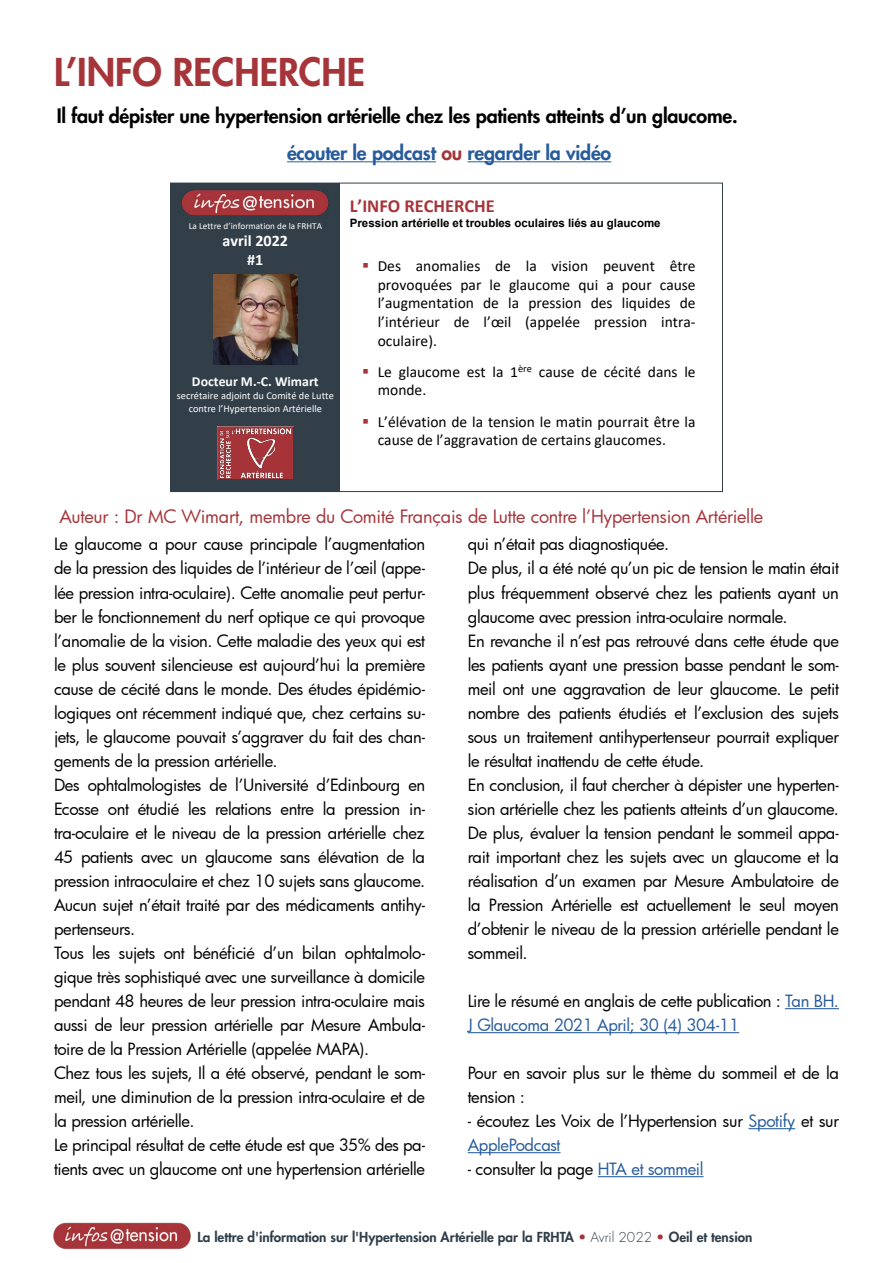
<style>
.page{position:relative;width:893px;height:1263px;background:#fff}
.page>*{position:absolute;margin:0;border:0;box-sizing:border-box;transform-origin:0 0}
.t1{font:800 37.5px "Futura";color:#a6353a}
.t2{font:800 19.5px/37.5px "Futura";letter-spacing:-.01em;color:#000}
.t3{font:700 18.45px "Calibri";color:#a73439}
.t4{font:18px "Futura";letter-spacing:-.01em;color:#a6353a}
.t5{font:16.5px/24px "Futura";letter-spacing:-.02em;color:#000}
.t6{font:700 16.05px/19.4px "Calibri";color:#fff;text-align:center}
.t7{font:15.45px/18.6px "Calibri";color:#000}
.t8{font:700 13.8px "Calibri";color:#fff}
.t9{font:800 13.5px "Futura";color:#303e49}
.t10{font:700 11.55px "Arial";color:#000}
.t11{font:10.35px/12.5px "Calibri";color:#fff;text-align:center}
.t12{font:9.15px "Calibri";color:#fff}
.s1{color:#275b9b}
.s2{color:#a6353a}
.s3{color:#a73439}
.s4{font-weight:300;color:#a6353a}
.s5{font-weight:300}
</style>
<div class="page">
<img style="left:53px;top:1222px;width:138px;height:28px">
<hr style="left:287px;top:161px;width:149px;height:1px;background:#275b9b">
<hr style="left:467px;top:161px;width:144px;height:1px;background:#275b9b">
<hr style="left:785px;top:1008px;width:54px;height:1px;background:#275b9b">
<hr style="left:468px;top:1032px;width:271px;height:1px;background:#275b9b">
<hr style="left:749px;top:1128px;width:46px;height:1px;background:#275b9b">
<hr style="left:468px;top:1152px;width:93px;height:1px;background:#275b9b">
<hr style="left:598px;top:1176px;width:106px;height:1px;background:#275b9b">
<div style="left:170px;top:183px;width:170px;height:309px;background:#323e48"></div>
<img style="left:217px;top:426px;width:76px;height:53px">
<img style="left:213px;top:274px;width:84px;height:90px">
<img style="left:181px;top:190px;width:148px;height:26px">
<div style="left:170px;top:183px;width:553px;height:309px;border:1px solid #303e49"></div>
<h1 class="t1" style="left:54px;top:48px;width:313px">L’INFO RECHERCHE</h1>
<p class="t2" style="left:287px;top:97px;width:452px;text-indent:-230px">Il faut dépister une hypertension artérielle chez les patients atteints d’un glaucome. <span class="s1">écouter le podcast</span> <span class="s2">ou</span> <span class="s1">regarder la vidéo</span></p>
<p class="t12" style="left:189px;top:219px;width:135px">La Lettre d’information de la FRHTA</p>
<p class="t6" style="left:223px;top:231px;width:67px">avril 2022 #1</p>
<p class="t8" style="left:192px;top:372px;width:128px">Docteur M.-C. Wimart</p>
<p class="t11" style="left:177px;top:389px;width:158px">secrétaire adjoint du Comité de Lutte contre l’Hypertension Artérielle</p>
<p class="t3" style="left:350px;top:193px;width:146px">L’INFO RECHERCHE</p>
<p class="t10" style="left:350px;top:215px;width:312px">Pression artérielle et troubles oculaires liés au glaucome</p>
<p class="t7" style="left:378px;top:256px;width:319px;text-align:justify;text-indent:-15px"><span class="s3">▪</span> Des anomalies de la vision peuvent être provoquées par le glaucome qui a pour cause l’augmentation de la pression des liquides de l’intérieur de l’œil (appelée pression intra&shy;oculaire).</p>
<p class="t7" style="left:378px;top:362px;width:319px;text-indent:-16px"><span class="s3">▪</span> Le glaucome est la 1<sup>ère</sup> cause de cécité dans le monde.</p>
<p class="t7" style="left:378px;top:412px;width:319px;text-indent:-16px"><span class="s3">▪</span> L’élévation de la tension le matin pourrait être la cause de l’aggravation de certains glaucomes.</p>
<p class="t4" style="left:59px;top:504px;width:705px">Auteur : Dr MC Wimart, membre du Comité Français de Lutte contre l’Hypertension Artérielle</p>
<p class="t5" style="left:54px;top:532px;width:373px">Le glaucome a pour cause principale l’augmentation de la pression des liquides de l’intérieur de l’œil (appe&shy;lée pression intra-oculaire). Cette anomalie peut pertur&shy;ber le fonctionnement du nerf optique ce qui provoque l’anomalie de la vision. Cette maladie des yeux qui est le plus souvent silencieuse est aujourd’hui la première cause de cécité dans le monde. Des études épidémio&shy;logiques ont récemment indiqué que, chez certains su&shy;jets, le glaucome pouvait s’aggraver du fait des chan&shy;gements de la pression artérielle.<br>Des ophtalmologistes de l’Université d’Edinbourg en Ecosse ont étudié les relations entre la pression in&shy;tra-oculaire et le niveau de la pression artérielle chez 45 patients avec un glaucome sans élévation de la pression intraoculaire et chez 10 sujets sans glaucome.<br>Aucun sujet n’était traité par des médicaments antihy&shy;pertenseurs.<br>Tous les sujets ont bénéficié d’un bilan ophtalmolo&shy;gique très sophistiqué avec une surveillance à domicile pendant 48 heures de leur pression intra-oculaire mais aussi de leur pression artérielle par Mesure Ambula&shy;toire de la Pression Artérielle (appelée MAPA).<br>Chez tous les sujets, Il a été observé, pendant le som&shy;meil, une diminution de la pression intra-oculaire et de la pression artérielle.<br>Le principal résultat de cette étude est que 35% des pa&shy;tients avec un glaucome ont une hypertension artérielle</p>
<p class="t5" style="left:468px;top:532px;width:373px">qui n’était pas diagnostiquée.<br>De plus, il a été noté qu’un pic de tension le matin était plus fréquemment observé chez les patients ayant un glaucome avec pression intra-oculaire normale.<br>En revanche il n’est pas retrouvé dans cette étude que les patients ayant une pression basse pendant le som&shy;meil ont une aggravation de leur glaucome. Le petit nombre des patients étudiés et l’exclusion des sujets sous un traitement antihypertenseur pourrait expliquer le résultat inattendu de cette étude.<br>En conclusion, il faut chercher à dépister une hyperten&shy;sion artérielle chez les patients atteints d’un glaucome.<br>De plus, évaluer la tension pendant le sommeil appa&shy;rait important chez les sujets avec un glaucome et la réalisation d’un examen par Mesure Ambulatoire de la Pression Artérielle est actuellement le seul moyen d’obtenir le niveau de la pression artérielle pendant le sommeil.</p>
<p class="t5" style="left:468px;top:988px;width:373px">Lire le résumé en anglais de cette publication : <span class="s1">Tan BH.<br>J Glaucoma 2021 April; 30 (4) 304-11</span></p>
<p class="t5" style="left:468px;top:1060px;width:373px">Pour en savoir plus sur le thème du sommeil et de la tension :</p>
<p class="t5" style="left:468px;top:1108px;width:373px">- écoutez Les Voix de l’Hypertension sur <span class="s1">Spotify</span> et sur<br><span class="s1">ApplePodcast</span></p>
<p class="t5" style="left:468px;top:1156px;width:237px">- consulter la page <span class="s1">HTA et sommeil</span></p>
<p class="t9" style="left:197px;top:1229px;width:556px">La lettre d'information sur l'Hypertension Artérielle par la FRHTA <span class="s4">•</span> <span class="s5">Avril 2022</span> <span class="s4">•</span> Oeil et tension</p>
</div>
